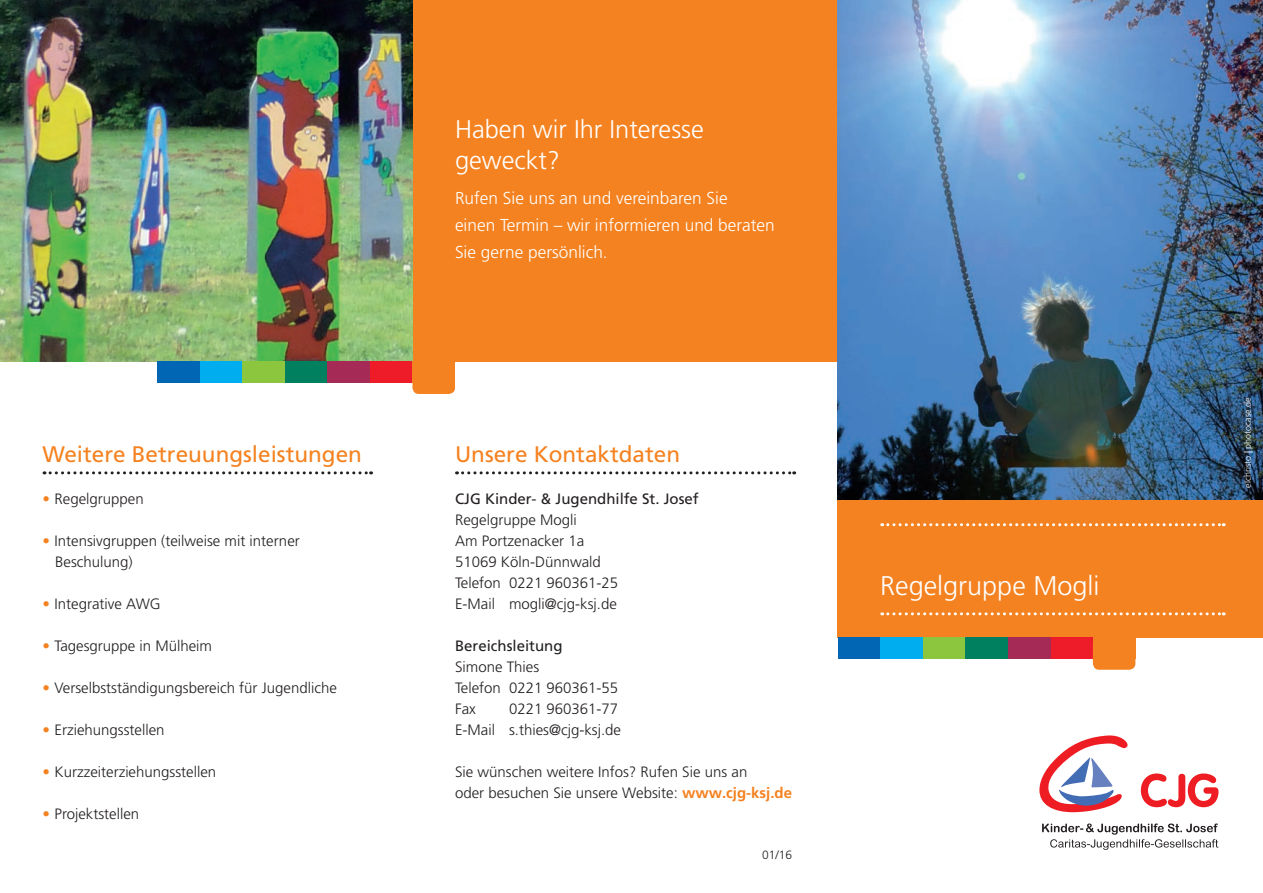
<style>
.page{position:relative;width:1263px;height:893px;background:#fff}
.page>*{position:absolute;margin:0;border:0;box-sizing:border-box;transform-origin:0 0}
.t1{font:300 27px "Frutiger LT Std";color:#fff}
.t2{font:300 25.5px/30.6px "Frutiger LT Std";color:#fff}
.t3{font:22.5px "Frutiger LT Pro";color:#f58220}
.t4{font:300 17.25px/27px "Frutiger LT Std";color:#fff}
.t5{font:300 15px/21px "Frutiger LT Pro";color:#231f20}
.t6{font:15px "Frutiger LT Pro";color:#231f20}
.t7{font:300 12px "Frutiger LT Pro";color:#231f20}
.t8{font:300 9px "Frutiger LT Pro";color:#fff}
.s1{color:#f58220}
.s2{font-weight:700;color:#f58220}
.s3{font-weight:400}
</style>
<div class="page">
<div style="left:412px;top:0;width:426px;height:361px;background:#f58220"></div>
<div style="left:838px;top:500px;width:425px;height:138px;background:#f58220"></div>
<img style="left:0;top:0;width:412px;height:361px">
<img style="left:838px;top:0;width:425px;height:500px">
<div style="left:412px;top:362px;width:43px;height:32px;background:#f58220;border-radius:6px"></div>
<div style="left:157px;top:361px;width:43px;height:22px;background:#0166b3"></div>
<div style="left:200px;top:361px;width:42px;height:22px;background:#00aeef"></div>
<div style="left:242px;top:361px;width:43px;height:22px;background:#8bc63e"></div>
<div style="left:285px;top:361px;width:42px;height:22px;background:#00805f"></div>
<div style="left:370px;top:361px;width:42px;height:22px;background:#ee1c28"></div>
<div style="left:412px;top:361px;width:43px;height:22px;background:#f58220"></div>
<div style="left:327px;top:361px;width:43px;height:22px;background:#a52a56"></div>
<div style="left:838px;top:638px;width:42px;height:21px;background:#0166b3"></div>
<div style="left:880px;top:638px;width:43px;height:21px;background:#00aeef"></div>
<div style="left:923px;top:638px;width:42px;height:21px;background:#8bc63e"></div>
<div style="left:965px;top:638px;width:43px;height:21px;background:#00805f"></div>
<div style="left:1050px;top:638px;width:43px;height:21px;background:#ee1c28"></div>
<div style="left:1093px;top:638px;width:42px;height:32px;background:#f58220;border-radius:6px"></div>
<div style="left:1093px;top:638px;width:42px;height:21px;background:#f58220"></div>
<div style="left:1008px;top:638px;width:42px;height:21px;background:#a52a56"></div>
<svg style="left:1141px;top:773px;width:77px;height:34px"></svg>
<svg style="left:1039px;top:735px;width:89px;height:77px"></svg>
<svg style="left:1042px;top:823px;width:176px;height:27px"></svg>
<svg style="left:44px;top:471px;width:328px;height:3px"></svg>
<svg style="left:456px;top:471px;width:339px;height:3px"></svg>
<svg style="left:882px;top:523px;width:342px;height:3px"></svg>
<svg style="left:882px;top:612px;width:342px;height:3px"></svg>
<h3 class="t3" style="left:43px;top:441px;width:321px">Weitere Betreuungsleistungen</h3>
<p class="t5" style="left:43px;top:488px;width:103px"><span class="s1">•</span> Regelgruppen</p>
<p class="t5" style="left:55px;top:530px;width:246px;text-indent:-13px"><span class="s1">•</span> Intensivgruppen (teilweise mit interner<br>Beschulung)</p>
<p class="t5" style="left:43px;top:593px;width:120px"><span class="s1">•</span> Integrative AWG</p>
<p class="t5" style="left:43px;top:635px;width:171px"><span class="s1">•</span> Tagesgruppe in Mülheim</p>
<p class="t5" style="left:43px;top:677px;width:296px"><span class="s1">•</span> Verselbstständigungsbereich für Jugendliche</p>
<p class="t5" style="left:43px;top:719px;width:124px"><span class="s1">•</span> Erziehungsstellen</p>
<p class="t5" style="left:43px;top:761px;width:175px"><span class="s1">•</span> Kurzzeiterziehungsstellen</p>
<p class="t5" style="left:43px;top:803px;width:98px"><span class="s1">•</span> Projektstellen</p>
<h2 class="t2" style="left:455px;top:114px;width:250px">Haben wir Ihr Interesse geweckt?</h2>
<p class="t4" style="left:455px;top:185px;width:321px">Rufen Sie uns an und vereinbaren Sie<br>einen Termin – wir informieren und beraten<br>Sie gerne persönlich.</p>
<h3 class="t3" style="left:455px;top:441px;width:227px">Unsere Kontaktdaten</h3>
<p class="t6" style="left:455px;top:490px;width:245px">CJG Kinder- &amp; Jugendhilfe St. Josef</p>
<p class="t5" style="left:455px;top:509px;width:165px">Regelgruppe Mogli<br>Am Portzenacker 1a<br>51069 Köln-Dünnwald<br>Telefon 0221 960361-25<br>E-Mail mogli@cjg-ksj.de</p>
<p class="t6" style="left:455px;top:637px;width:109px">Bereichsleitung</p>
<p class="t5" style="left:455px;top:656px;width:165px">Simone Thies<br>Telefon 0221 960361-55<br>Fax</p>
<p class="t5" style="left:455px;top:698px;width:168px;text-align:right">0221 960361-77<br>E-Mail s.thies@cjg-ksj.de</p>
<p class="t5" style="left:455px;top:761px;width:339px">Sie wünschen weitere Infos? Rufen Sie uns an<br>oder besuchen Sie unsere Website: <span class="s2">www.cjg-ksj.de</span></p>
<p class="t7" style="left:762px;top:848px;width:32px">01/16</p>
<h1 class="t1" style="left:880px;top:571px;width:221px">Regelgruppe Mogli</h1>
<p class="t8" style="left:1242px;top:488px;width:92px;rotate:-90deg">elchristo <span class="s3">|</span> photocase.de</p>
</div>
